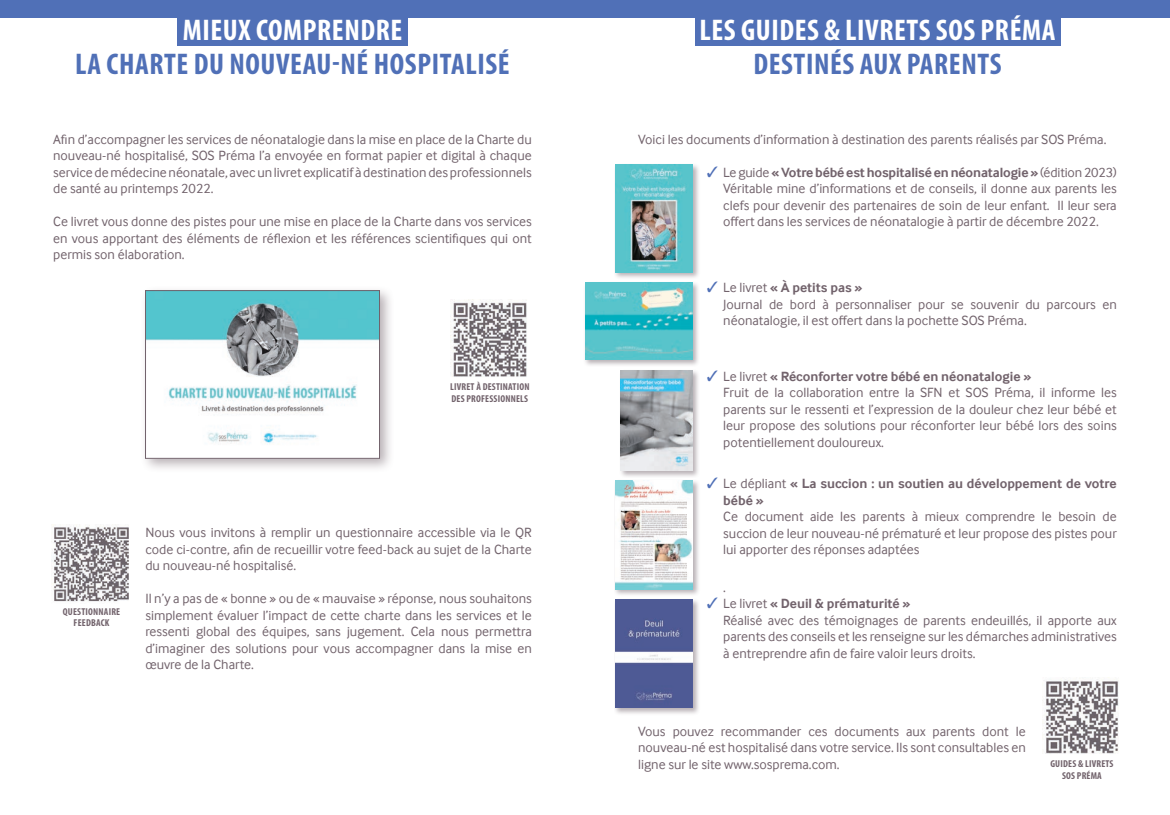
<style>
.page{position:relative;width:1170px;height:815px;background:#fff}
.page>*{position:absolute;margin:0;border:0;box-sizing:border-box;transform-origin:0 0}
.t1{font:700 condensed 30px "Myriad Pro";letter-spacing:.02em;color:#5070b7}
.t2{font:700 condensed 30px "Myriad Pro";letter-spacing:.02em;color:#fff}
.t3{font:13.75px/16.5px "Inter Face";color:#72636c;text-align:justify}
.t4{font:700 13.75px/16.5px "Inter Face";color:#72636c}
.t5{font:700 condensed 10px "Myriad Pro";letter-spacing:.02em;color:#72636c}
.s1{color:#5070b7}
.s2{font-weight:700}
.s3{font-weight:400}
</style>
<div class="page">
<div style="left:0;top:0;width:1169px;height:18px;background:#5070b7"></div>
<div style="left:140px;top:285px;width:255px;height:189px;background:#72636c;opacity:.5"></div>
<img style="left:147px;top:292px;width:230px;height:164px">
<div style="left:145px;top:290px;width:234px;height:168px;border:1px solid #72636c"></div>
<img style="left:450px;top:300px;width:77px;height:77px">
<div style="left:177px;top:11px;width:230px;height:35px;background:#5070b7"></div>
<div style="left:694px;top:11px;width:365px;height:35px;background:#5070b7"></div>
<img style="left:52px;top:524px;width:77px;height:78px">
<div style="left:613px;top:163px;width:87px;height:117px;background:#72636c;opacity:.5"></div>
<img style="left:615px;top:164px;width:77px;height:108px">
<div style="left:583px;top:281px;width:117px;height:87px;background:#72636c;opacity:.5"></div>
<img style="left:585px;top:283px;width:107px;height:77px">
<div style="left:619px;top:369px;width:81px;height:109px;background:#72636c;opacity:.5"></div>
<img style="left:621px;top:370px;width:71px;height:101px">
<div style="left:613px;top:479px;width:87px;height:118px;background:#72636c;opacity:.5"></div>
<img style="left:615px;top:481px;width:77px;height:108px">
<div style="left:613px;top:598px;width:87px;height:117px;background:#72636c;opacity:.5"></div>
<img style="left:615px;top:599px;width:77px;height:109px">
<img style="left:1042px;top:677px;width:77px;height:77px">
<p class="t2" style="left:183px;top:11px;width:221px">MIEUX COMPRENDRE</p>
<p class="t2" style="left:699px;top:11px;width:357px">LES GUIDES &amp; LIVRETS SOS PRÉMA</p>
<p class="t1" style="left:75px;top:45px;width:436px">LA CHARTE DU NOUVEAU-NÉ HOSPITALISÉ</p>
<p class="t1" style="left:753px;top:45px;width:250px">DESTINÉS AUX PARENTS</p>
<p class="t3" style="left:53px;top:131px;width:480px">Afin d’accompagner les services de néonatalogie dans la mise en place de la Charte du nouveau-né hospitalisé, SOS Préma l’a envoyée en format papier et digital à chaque service de médecine néonatale, avec un livret explicatif à destination des professionnels de santé au printemps 2022.</p>
<p class="t3" style="left:53px;top:213px;width:480px">Ce livret vous donne des pistes pour une mise en place de la Charte dans vos services en vous apportant des éléments de réflexion et les références scientifiques qui ont permis son élaboration.</p>
<p class="t5" style="left:450px;top:381px;width:81px">LIVRET À DESTINATION</p>
<p class="t5" style="left:451px;top:392px;width:78px">DES PROFESSIONNELS</p>
<p class="t5" style="left:63px;top:605px;width:59px">QUESTIONNAIRE</p>
<p class="t5" style="left:74px;top:616px;width:37px">FEEDBACK</p>
<p class="t3" style="left:145px;top:524px;width:388px">Nous vous invitons à remplir un questionnaire accessible via le QR code ci-contre, afin de recueillir votre feed-back au sujet de la Charte du nouveau-né hospitalisé.</p>
<p class="t3" style="left:145px;top:590px;width:388px">Il n’y a pas de « bonne » ou de « mauvaise » réponse, nous souhaitons simplement évaluer l’impact de cette charte dans les services et le ressenti global des équipes, sans jugement. Cela nous permettra d’imaginer des solutions pour vous accompagner dans la mise en œuvre de la Charte.</p>
<p class="t3" style="left:638px;top:131px;width:470px">Voici les documents d’information à destination des parents réalisés par SOS Préma.</p>
<p class="t3" style="left:723px;top:164px;width:395px;text-indent:-16px"><span class="s1">✓</span> Le guide <span class="s2">« Votre bébé est hospitalisé en néonatalogie »</span> (édition 2023)<br>Véritable mine d’informations et de conseils, il donne aux parents les clefs pour devenir des partenaires de soin de leur enfant. Il leur sera offert dans les services de néonatalogie à partir de décembre 2022.</p>
<p class="t4" style="left:707px;top:280px;width:157px"><span class="s1">✓</span> <span class="s3">Le livret</span> « À petits pas »</p>
<p class="t3" style="left:723px;top:296px;width:395px">Journal de bord à personnaliser pour se souvenir du parcours en néonatalogie, il est offert dans la pochette SOS Préma.</p>
<p class="t4" style="left:707px;top:368px;width:326px"><span class="s1">✓</span> <span class="s3">Le livret</span> « Réconforter votre bébé en néonatalogie »</p>
<p class="t3" style="left:723px;top:385px;width:395px">Fruit de la collaboration entre la SFN et SOS Préma, il informe les parents sur le ressenti et l’expression de la douleur chez leur bébé et leur propose des solutions pour réconforter leur bébé lors des soins potentiellement douloureux.</p>
<p class="t4" style="left:723px;top:475px;width:395px;text-indent:-16px"><span class="s1">✓</span> <span class="s3">Le dépliant</span> « La succion : un soutien au développement de votre bébé »</p>
<p class="t3" style="left:723px;top:508px;width:395px">Ce document aide les parents à mieux comprendre le besoin de succion de leur nouveau-né prématuré et leur propose des pistes pour lui apporter des réponses adaptées</p>
<p class="t3" style="left:723px;top:579px;width:4px">.</p>
<p class="t4" style="left:707px;top:596px;width:205px"><span class="s1">✓</span> <span class="s3">Le livret</span> « Deuil &amp; prématurité »</p>
<p class="t3" style="left:723px;top:612px;width:395px">Réalisé avec des témoignages de parents endeuillés, il apporte aux parents des conseils et les renseigne sur les démarches administratives à entreprendre afin de faire valoir leurs droits.</p>
<p class="t3" style="left:638px;top:723px;width:389px">Vous pouvez recommander ces documents aux parents dont le nouveau-né est hospitalisé dans votre service. Ils sont consultables en ligne sur le site www.sosprema.com.</p>
<p class="t5" style="left:1050px;top:758px;width:65px">GUIDES &amp; LIVRETS</p>
<p class="t5" style="left:1061px;top:769px;width:41px">SOS PRÉMA</p>
</div>
